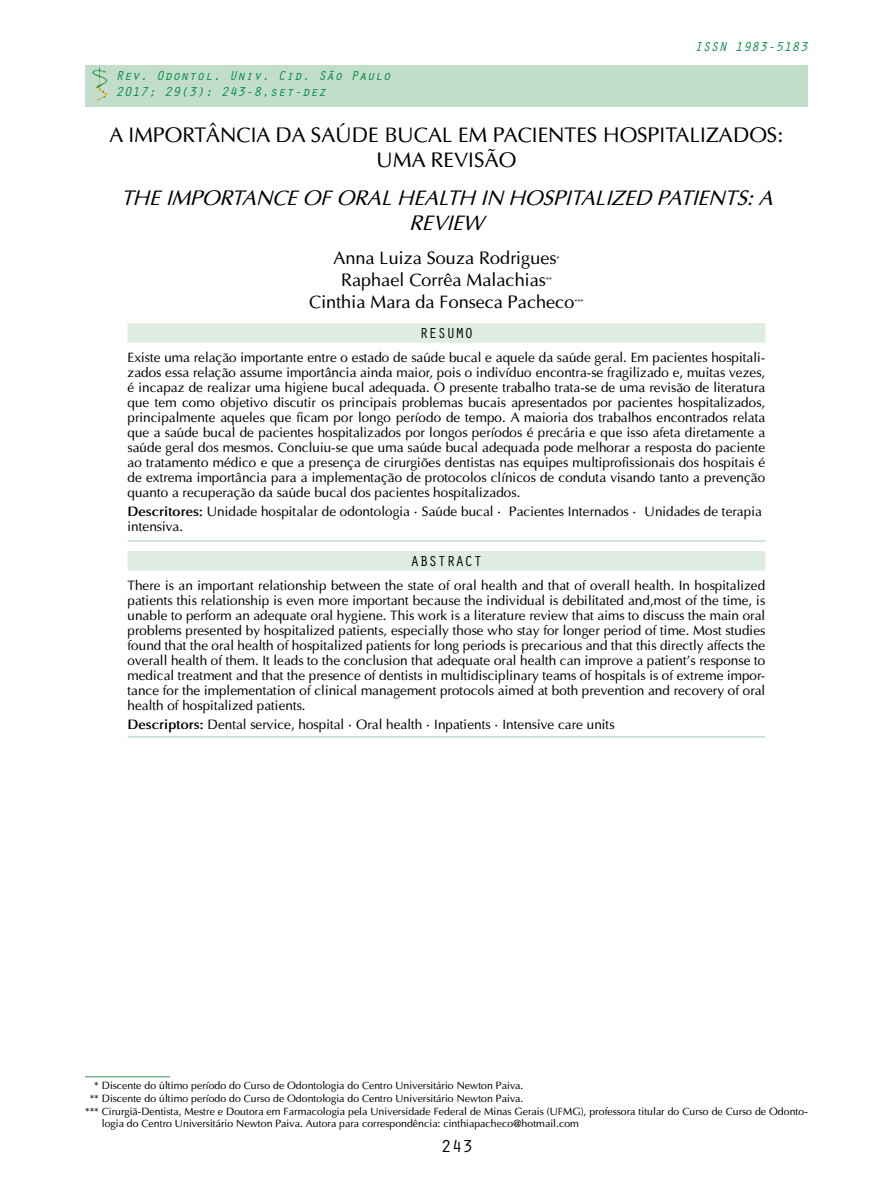
<style>
.page{position:relative;width:893px;height:1191px;background:#fff}
.page>*{position:absolute;margin:0;border:0;box-sizing:border-box;transform-origin:0 0}
.t1{font:21px/25.2px "Optima";color:#000;text-align:center}
.t2{font:italic 21px/25.2px "Optima";color:#000;text-align:center}
.t3{font:18px "Optima";color:#000}
.t4{font:18px "Orator Std";color:#000}
.t5{font:15px "Orator Std";color:#000}
.t6{font:13.5px/15px "Optima";color:#000;text-align:justify}
.t7{font:italic 13.5px/16.2px "Orator Std";color:#008c44}
.t8{font:10.5px "Optima";color:#000}
.t9{font:6.9px "Optima";color:#000}
.s1{font-weight:700}
.s2{color:#fff}
</style>
<div class="page">
<div style="left:85px;top:65px;width:723px;height:41px;background:#c3ddcb"></div>
<img style="left:92px;top:67px;width:15px;height:37px">
<div style="left:128px;top:323px;width:637px;height:20px;background:#deece1"></div>
<hr style="left:128px;top:540px;width:637px;height:2px;background:#c3ddcb">
<div style="left:128px;top:551px;width:637px;height:19px;background:#deece1"></div>
<hr style="left:128px;top:736px;width:637px;height:1px;background:#c3ddcb">
<hr style="left:85px;top:1076px;width:85px;height:1px;background:#76b88f">
<p class="t7" style="left:116px;top:66px;width:277px">Rev. Odontol. Univ. Cid. São Paulo<br>2017; 29(3): 243-8,set-dez</p>
<p class="t7" style="left:694px;top:38px;width:115px">ISSN 1983-5183</p>
<h1 class="t1" style="left:110px;top:122px;width:675px">A IMPORTÂNCIA DA SAÚDE BUCAL EM PACIENTES HOSPITALIZADOS:<br>UMA REVISÃO</h1>
<h1 class="t2" style="left:121px;top:185px;width:653px">THE IMPORTANCE OF ORAL HEALTH IN HOSPITALIZED PATIENTS: A<br>REVIEW</h1>
<h2 class="t3" style="left:333px;top:247px;width:224px">Anna Luiza Souza Rodrigues</h2>
<p class="t9" style="left:556px;top:254px;width:5px">*</p>
<h2 class="t3" style="left:341px;top:269px;width:206px">Raphael Corrêa Malachias</h2>
<p class="t9" style="left:546px;top:275px;width:8px">**</p>
<h2 class="t3" style="left:309px;top:290px;width:267px">Cinthia Mara da Fonseca Pacheco</h2>
<p class="t9" style="left:574px;top:297px;width:11px">***</p>
<p class="t5" style="left:419px;top:323px;width:55px">RESUMO</p>
<p class="t6" style="left:128px;top:350px;width:639px">Existe uma relação importante entre o estado de saúde bucal e aquele da saúde geral. Em pacientes hospitali&shy;zados essa relação assume importância ainda maior, pois o indivíduo encontra-se fragilizado e, muitas vezes, é incapaz de realizar uma higiene bucal adequada. O presente trabalho trata-se de uma revisão de literatura que tem como objetivo discutir os principais problemas bucais apresentados por pacientes hospitalizados, principalmente aqueles que ficam por longo período de tempo. A maioria dos trabalhos encontrados relata que a saúde bucal de pacientes hospitalizados por longos períodos é precária e que isso afeta diretamente a saúde geral dos mesmos. Concluiu-se que uma saúde bucal adequada pode melhorar a resposta do paciente ao tratamento médico e que a presença de cirurgiões dentistas nas equipes multiprofissionais dos hospitais é de extrema importância para a implementação de protocolos clínicos de conduta visando tanto a prevenção quanto a recuperação da saúde bucal dos pacientes hospitalizados.</p>
<p class="t6" style="left:128px;top:504px;width:636px"><span class="s1">Descritores:</span> Unidade hospitalar de odontologia •Saúde bucal • Pacientes Internados • Unidades de terapia intensiva.</p>
<p class="t5" style="left:410px;top:550px;width:73px">ABSTRACT</p>
<p class="t6" style="left:128px;top:577px;width:639px">There is an important relationship between the state of oral health and that of overall health. In hospitalized patients this relationship is even more important because the individual is debilitated and,most of the time, is unable to perform an adequate oral hygiene. This work is a literature review that aims to discuss the main oral problems presented by hospitalized patients, especially those who stay for longer period of time. Most studies found that the oral health of hospitalized patients for long periods is precarious and that this directly affects the overall health of them. It leads to the conclusion that adequate oral health can improve a patient’s response to medical treatment and that the presence of dentists in multidisciplinary teams of hospitals is of extreme impor&shy;tance for the implementation of clinical management protocols aimed at both prevention and recovery of oral health of hospitalized patients.</p>
<p class="t6" style="left:128px;top:717px;width:488px"><span class="s1">Descriptors:</span> Dental service, hospital •Oral health •Inpatients •Intensive care units</p>
<p class="t8" style="left:85px;top:1079px;width:440px"><span class="s2">**</span>* Discente do último período do Curso de Odontologia do Centro Universitário Newton Paiva.</p>
<p class="t8" style="left:85px;top:1092px;width:440px"><span class="s2">*</span>** Discente do último período do Curso de Odontologia do Centro Universitário Newton Paiva.</p>
<p class="t8" style="left:85px;top:1104px;width:724px">*** Cirurgiã-Dentista, Mestre e Doutora em Farmacologia pela Universidade Federal de Minas Gerais (UFMG), professora titular do Curso de Curso de Odonto-</p>
<p class="t8" style="left:102px;top:1117px;width:479px">logia do Centro Universitário Newton Paiva. Autora para correspondência: cinthiapacheco@hotmail.com</p>
<h2 class="t4" style="left:441px;top:1133px;width:34px">243</h2>
</div>
